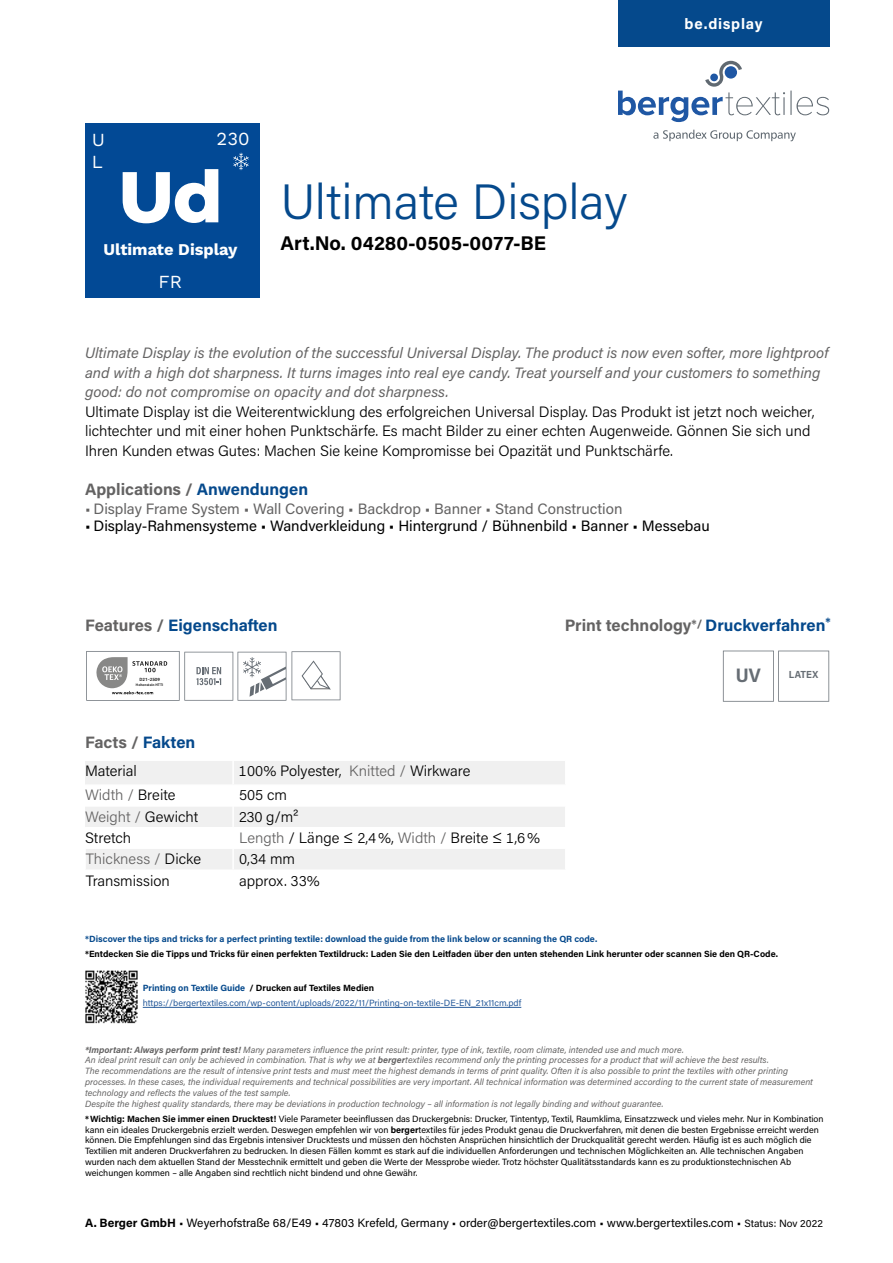
<style>
.page{position:relative;width:893px;height:1263px;background:#fff}
.page>*{position:absolute;margin:0;border:0;box-sizing:border-box;transform-origin:0 0}
.t1{font:800 71.7px "Montserrat";color:#fff}
.t2{font:300 49.5px "Acumin Pro";letter-spacing:-.005em;color:#05498c}
.t3{font:700 19.8px "Acumin Pro";letter-spacing:.01em;color:#000}
.t4{font:700 19.65px "Acumin Pro Semi Cond";color:#666d74}
.t5{font:18.45px "Work Sans";color:#fff}
.t6{font:700 16.5px "Acumin Pro";color:#646363}
.t7{font:700 16.5px "Acumin Pro";color:#05498c}
.t8{font:700 16.35px "Work Sans";color:#fff}
.t9{font:300 15px/19.5px "Acumin Pro";color:#000}
.t10{font:italic 15px/19.5px "Acumin Pro";color:#646363}
.t11{font:15px "Acumin Pro";color:#000}
.t12{font:15px "Acumin Pro";color:#646363}
.t13{font:300 15px "Acumin Pro";color:#646363}
.t14{font:700 15px "Acumin Pro";letter-spacing:.045em;color:#fff}
.t15{font:12px "Acumin Pro";color:#000}
.t16{font:700 10.35px "Acumin Pro Semi Cond";letter-spacing:.02em;color:#666d74}
.t17{font:9px/10.8px "Acumin Pro";color:#000}
.t18{font:italic 9px/10.8px "Acumin Pro";color:#646363}
.t19{font:9px/15px "Acumin Pro";color:#275b9b}
.t20{font:700 9px "Acumin Pro";color:#000}
.t21{font:700 9px "Acumin Pro";color:#05498c}
.t22{font:700 4.65px "Foco";color:#232323}
.t23{font:700 3.75px "Foco";color:#232323}
.s1{color:#05498c}
.s2{color:#646363}
.s3{color:#000}
.s4{font-weight:700;color:#05498c}
.s5{font-weight:700;color:#000}
.s6{font-weight:700}
.s7{font-size:10.5px}
</style>
<div class="page">
<div style="left:618px;top:0;width:211px;height:47px;background:#05498c"></div>
<svg style="left:618px;top:61px;width:211px;height:61px"></svg>
<div style="left:725px;top:66px;width:12px;height:13px;background:#1f57a4;border-radius:50%"></div>
<svg style="left:653px;top:130px;width:143px;height:11px"></svg>
<div style="left:85px;top:761px;width:480px;height:23px;background:#f0f0f0"></div>
<svg style="left:85px;top:807px;width:480px;height:62px;fill:#f0f0f0"></svg>
<hr style="left:232px;top:761px;width:2px;height:23px;background:#fff">
<hr style="left:232px;top:828px;width:2px;height:21px;background:#fff">
<hr style="left:232px;top:806px;width:2px;height:21px;background:#fff">
<hr style="left:85px;top:827px;width:148px;height:1px;background:#fff">
<hr style="left:233px;top:827px;width:333px;height:1px;background:#fff">
<hr style="left:84px;top:849px;width:2px;height:20px;background:#fff">
<hr style="left:232px;top:849px;width:2px;height:20px;background:#fff">
<div style="left:85px;top:124px;width:174px;height:174px;background:#024995"></div>
<svg style="left:233px;top:153px;width:16px;height:17px"></svg>
<svg style="left:292px;top:651px;width:48px;height:49px"></svg>
<svg style="left:86px;top:651px;width:200px;height:50px"></svg>
<svg style="left:723px;top:651px;width:106px;height:51px"></svg>
<hr style="left:143px;top:1007px;width:378px;height:1px;background:#275b9b">
<img style="left:85px;top:970px;width:53px;height:54px">
<h3 class="t5" style="left:92px;top:129px;width:15px">U</h3>
<h3 class="t5" style="left:217px;top:128px;width:34px">230</h3>
<h3 class="t5" style="left:92px;top:151px;width:13px">L</h3>
<h1 class="t1" style="left:118px;top:144px;width:106px">Ud</h1>
<h3 class="t8" style="left:104px;top:240px;width:135px">Ultimate Display</h3>
<h3 class="t5" style="left:159px;top:271px;width:25px">FR</h3>
<h2 class="t2" style="left:280px;top:167px;width:349px">Ultimate Display</h2>
<h3 class="t3" style="left:280px;top:229px;width:267px">Art.No. 04280-0505-0077-BE</h3>
<h3 class="t14" style="left:685px;top:13px;width:79px">be.display</h3>
<p class="t10" style="left:85px;top:342px;width:745px">Ultimate Display is the evolution of the successful Universal Display. The product is now even softer, more lightproof and with a high dot sharpness. It turns images into real eye candy. Treat yourself and your customers to something good: do not compromise on opacity and dot sharpness.</p>
<p class="t9" style="left:85px;top:401px;width:731px">Ultimate Display ist die Weiterentwicklung des erfolgreichen Universal Display. Das Produkt ist jetzt noch weicher, lichtechter und mit einer hohen Punktschärfe. Es macht Bilder zu einer echten Augenweide. Gönnen Sie sich und<br>Ihren Kunden etwas Gutes: Machen Sie keine Kompromisse bei Opazität und Punktschärfe.</p>
<h3 class="t6" style="left:85px;top:477px;width:225px">Applications / <span class="s1">Anwendungen</span></h3>
<h3 class="t12" style="left:85px;top:498px;width:539px">• Display Frame System • Wall Covering • Backdrop • Banner • Stand Construction</h3>
<h3 class="t11" style="left:85px;top:515px;width:626px">• Display-Rahmensysteme • Wandverkleidung • Hintergrund / Bühnenbild • Banner • Messebau</h3>
<h3 class="t7" style="left:85px;top:614px;width:194px"><span class="s2">Features /</span> Eigenschaften</h3>
<h3 class="t6" style="left:565px;top:613px;width:267px">Print technology<sup>*/</sup> <span class="s1">Druckverfahren</span><sup>*</sup></h3>
<p class="t22" style="left:139px;top:677px;width:22px">D21-2509</p>
<h3 class="t4" style="left:736px;top:662px;width:27px">UV</h3>
<p class="t16" style="left:789px;top:667px;width:31px">LATEX</p>
<p class="t23" style="left:136px;top:682px;width:29px">Hohenstein HTTI</p>
<h3 class="t6" style="left:85px;top:730px;width:112px">Facts / <span class="s1">Fakten</span></h3>
<h3 class="t9" style="left:85px;top:761px;width:53px">Material</h3>
<h3 class="t9" style="left:239px;top:761px;width:233px">100% Polyester, <span class="s2">Knitted /</span> Wirkware</h3>
<h3 class="t13" style="left:85px;top:785px;width:92px">Width / <span class="s3">Breite</span></h3>
<h3 class="t9" style="left:239px;top:785px;width:50px">505 cm</h3>
<h3 class="t13" style="left:85px;top:806px;width:115px">Weight / <span class="s3">Gewicht</span></h3>
<h3 class="t9" style="left:239px;top:806px;width:61px">230 g/m²</h3>
<h3 class="t9" style="left:85px;top:827px;width:48px">Stretch</h3>
<h3 class="t9" style="left:239px;top:827px;width:302px"><span class="s2">Length</span> / Länge ≤ 2,4%, <span class="s2">Width /</span> Breite ≤ 1,6%</h3>
<h3 class="t13" style="left:86px;top:849px;width:117px">Thickness / <span class="s3">Dicke</span></h3>
<h3 class="t9" style="left:239px;top:849px;width:58px">0,34 mm</h3>
<h3 class="t9" style="left:86px;top:870px;width:86px">Transmission</h3>
<h3 class="t9" style="left:239px;top:870px;width:82px">approx. 33%</h3>
<p class="t21" style="left:85px;top:933px;width:514px">*Discover the tips and tricks for a perfect printing textile: download the guide from the link below or scanning the QR code.</p>
<p class="t20" style="left:85px;top:948px;width:694px">*Entdecken Sie die Tipps und Tricks für einen perfekten Textildruck: Laden Sie den Leitfaden über den unten stehenden Link herunter oder scannen Sie den QR-Code.</p>
<p class="t19" style="left:143px;top:980px;width:380px"><span class="s4">Printing on Textile Guide</span> <span class="s5">/ Drucken auf Textiles Medien </span>https://bergertextiles.com/wp-content/uploads/2022/11/Printing-on-textile-DE-EN_21x11cm.pdf</p>
<p class="t18" style="left:85px;top:1044px;width:729px"><span class="s6">*Important: Always perform print test!</span> Many parameters influence the print result: printer, type of ink, textile, room climate, intended use and much more.<br>An ideal print result can only be achieved in combination. That is why we at <span class="s6">berger</span>textiles recommend only the printing processes for a product that will achieve the best results.<br>The recommendations are the result of intensive print tests and must meet the highest demands in terms of print quality. Often it is also possible to print the textiles with other printing processes. In these cases, the individual requirements and technical possibilities are very important. All technical information was determined according to the current state of measurement technology and reflects the values of the test sample.<br>Despite the highest quality standards, there may be deviations in production technology – all information is not legally binding and without guarantee.</p>
<p class="t17" style="left:85px;top:1113px;width:740px"><span class="s6">*Wichtig: Machen Sie immer einen Drucktest!</span> Viele Parameter beeinflussen das Druckergebnis: Drucker, Tintentyp, Textil, Raumklima, Einsatzzweck und vieles mehr. Nur in Kombination kann ein ideales Druckergebnis erzielt werden. Deswegen empfehlen wir von <span class="s6">berger</span>textiles für jedes Produkt genau die Druckverfahren, mit denen die besten Ergebnisse erreicht werden können. Die Empfehlungen sind das Ergebnis intensiver Drucktests und müssen den höchsten Ansprüchen hinsichtlich der Druckqualität gerecht werden. Häufig ist es auch möglich die Textilien mit anderen Druckverfahren zu bedrucken. In diesen Fällen kommt es stark auf die individuellen Anforderungen und technischen Möglichkeiten an. Alle technischen Angaben wurden nach dem aktuellen Stand der Messtechnik ermittelt und geben die Werte der Messprobe wieder. Trotz höchster Qualitätsstandards kann es zu produktionstechnischen Ab weichungen kommen – alle Angaben sind rechtlich nicht bindend und ohne Gewähr.</p>
<h3 class="t15" style="left:85px;top:1214px;width:739px"><span class="s6">A. Berger GmbH</span> • Weyerhofstraße 68/E49 • 47803 Krefeld, Germany • order@bergertextiles.com • www.bergertextiles.com • <span class="s7">Status: Nov 2022</span></h3>
</div>
